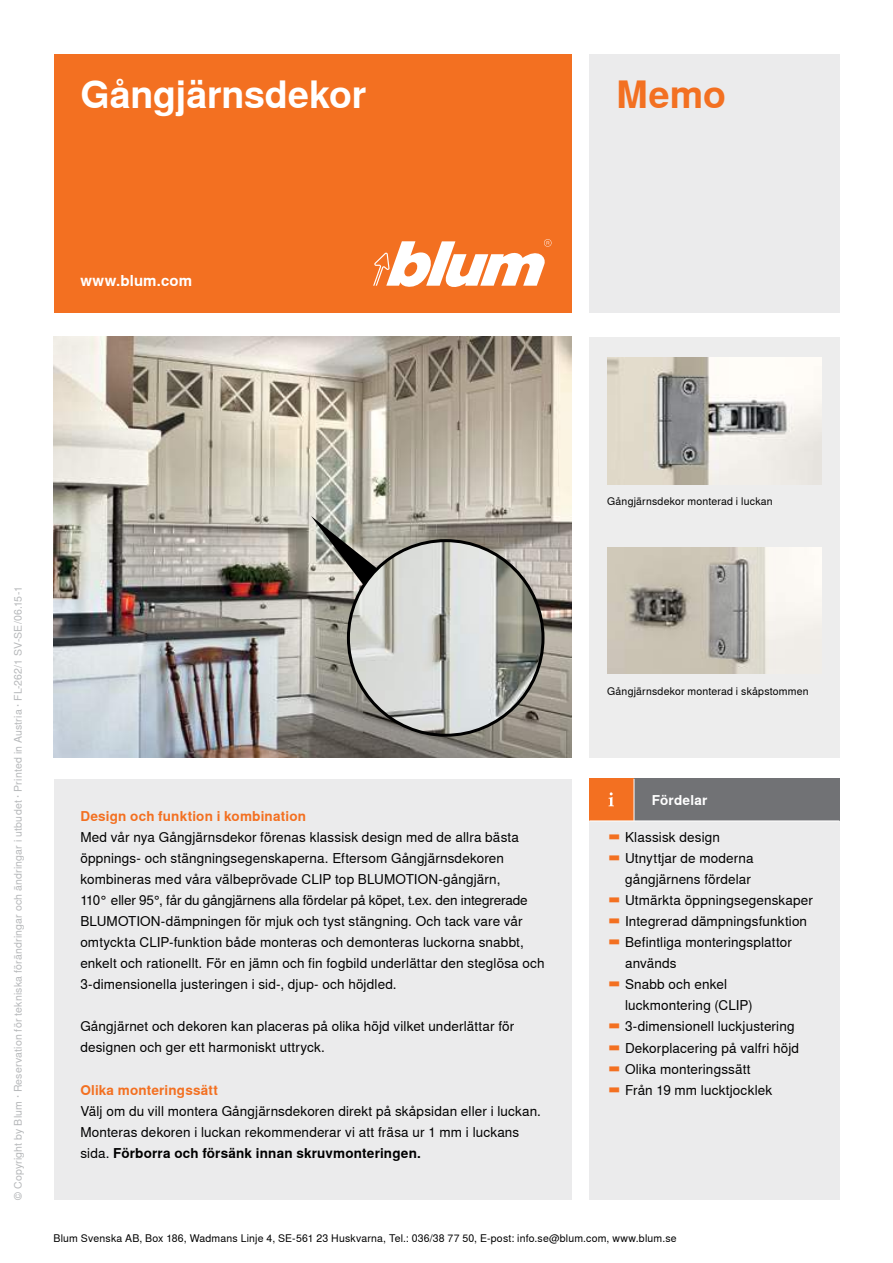
<style>
.page{position:relative;width:893px;height:1263px;background:#fff}
.page>*{position:absolute;margin:0;border:0;box-sizing:border-box;transform-origin:0 0}
.t1{font:700 37.5px "Nimbus Sans Global";letter-spacing:-.005em;color:#fff}
.t2{font:700 37.5px "Nimbus Sans Global";color:#f37021}
.t3{font:700 15px "Nimbus Sans Global";letter-spacing:.01em;color:#fff}
.t4{font:13.5px/21px "Nimbus Sans Global";letter-spacing:.01em;color:#000}
.t5{font:700 13.5px "Nimbus Sans Global";letter-spacing:.01em;color:#f37021}
.t6{font:700 13.5px "Nimbus Sans Global";letter-spacing:.015em;color:#fff}
.t7{font:10.5px "Nimbus Sans Global";letter-spacing:.02em;color:#000}
.t8{font:10.5px "Nimbus Sans Global";letter-spacing:.02em;color:#b6b8ba}
.s1{font-weight:700}
.s2{font-size:17.25px;color:#f37021}
</style>
<div class="page">
<div style="left:589px;top:821px;width:250px;height:379px;background:#ebebec"></div>
<img style="left:54px;top:337px;width:517px;height:421px">
<div style="left:634px;top:779px;width:205px;height:42px;background:#717275"></div>
<div style="left:589px;top:779px;width:45px;height:42px;background:#f37021"></div>
<svg style="left:608px;top:792px;width:6px;height:14px"></svg>
<div style="left:589px;top:54px;width:250px;height:259px;background:#ebebec"></div>
<div style="left:54px;top:54px;width:517px;height:259px;background:#f37021"></div>
<svg style="left:373px;top:239px;width:178px;height:48px"></svg>
<div style="left:54px;top:779px;width:517px;height:421px;background:#ebebec"></div>
<div style="left:589px;top:337px;width:250px;height:421px;background:#ebebec"></div>
<img style="left:607px;top:358px;width:214px;height:126px">
<img style="left:607px;top:547px;width:214px;height:127px">
<svg style="left:311px;top:516px;width:66px;height:69px;background:#97968d"></svg>
<img style="left:348px;top:541px;width:195px;height:194px;border-radius:97px">
<hr style="left:634px;top:779px;width:1px;height:42px;background:#fff">
<hr style="left:589px;top:820px;width:250px;height:1px;background:#fff">
<h1 class="t1" style="left:80px;top:73px;width:288px">Gångjärnsdekor</h1>
<p class="t3" style="left:80px;top:272px;width:113px">www.blum.com</p>
<h1 class="t2" style="left:616px;top:73px;width:111px">Memo</h1>
<p class="t7" style="left:607px;top:495px;width:167px">Gångjärnsdekor monterad i luckan</p>
<p class="t8" style="left:12px;top:1200px;width:615px;rotate:-90deg">© Copyright by Blum · Reservation för tekniska förändringar och ändringar i utbudet · Printed in Austria · FL-262/1 SV-SE/06.15-1</p>
<p class="t5" style="left:80px;top:808px;width:227px">Design och funktion i kombination</p>
<p class="t4" style="left:80px;top:827px;width:466px">Med vår nya Gångjärnsdekor förenas klassisk design med de allra bästa öppnings- och stängningsegenskaperna. Eftersom Gångjärnsdekoren kombineras med våra välbeprövade CLIP top BLUMOTION-gångjärn,<br>110° eller 95°, får du gångjärnens alla fördelar på köpet, t.ex. den integrerade BLUMOTION-dämpningen för mjuk och tyst stängning. Och tack vare vår omtyckta CLIP-funktion både monteras och demonteras luckorna snabbt, enkelt och rationellt. För en jämn och fin fogbild underlättar den steglösa och 3-dimensionella justeringen i sid-, djup- och höjdled.</p>
<p class="t4" style="left:80px;top:1016px;width:435px">Gångjärnet och dekoren kan placeras på olika höjd vilket underlättar för designen och ger ett harmoniskt uttryck.</p>
<p class="t5" style="left:80px;top:1082px;width:139px">Olika monteringssätt</p>
<p class="t4" style="left:80px;top:1100px;width:462px">Välj om du vill montera Gångjärnsdekoren direkt på skåpsidan eller i luckan.<br>Monteras dekoren i luckan rekommenderar vi att fräsa ur 1 mm i luckans sida. <span class="s1">Förborra och försänk innan skruvmonteringen.</span></p>
<p class="t7" style="left:607px;top:685px;width:203px">Gångjärnsdekor monterad i skåpstommen</p>
<p class="t6" style="left:652px;top:792px;width:57px">Fördelar</p>
<p class="t4" style="left:607px;top:827px;width:114px"><span class="s2">▬</span> Klassisk design</p>
<p class="t4" style="left:607px;top:848px;width:148px"><span class="s2">▬</span> Utnyttjar de moderna</p>
<p class="t4" style="left:625px;top:869px;width:128px">gångjärnens fördelar</p>
<p class="t4" style="left:607px;top:890px;width:207px"><span class="s2">▬</span> Utmärkta öppningsegenskaper</p>
<p class="t4" style="left:607px;top:911px;width:201px"><span class="s2">▬</span> Integrerad dämpningsfunktion</p>
<p class="t4" style="left:607px;top:932px;width:186px"><span class="s2">▬</span> Befintliga monteringsplattor</p>
<p class="t4" style="left:625px;top:953px;width:53px">används</p>
<p class="t4" style="left:607px;top:974px;width:121px"><span class="s2">▬</span> Snabb och enkel</p>
<p class="t4" style="left:625px;top:995px;width:129px">luckmontering (CLIP)</p>
<p class="t4" style="left:607px;top:1016px;width:189px"><span class="s2">▬</span> 3‐dimensionell luckjustering</p>
<p class="t4" style="left:607px;top:1037px;width:193px"><span class="s2">▬</span> Dekorplacering på valfri höjd</p>
<p class="t4" style="left:607px;top:1058px;width:145px"><span class="s2">▬</span> Olika monteringssätt</p>
<p class="t4" style="left:607px;top:1079px;width:167px"><span class="s2">▬</span> Från 19 mm lucktjocklek</p>
<p class="t7" style="left:54px;top:1232px;width:625px">Blum Svenska AB, Box 186, Wadmans Linje 4, SE-561 23 Huskvarna, Tel.: 036/38 77 50, E-post: info.se@blum.com, www.blum.se</p>
</div>
